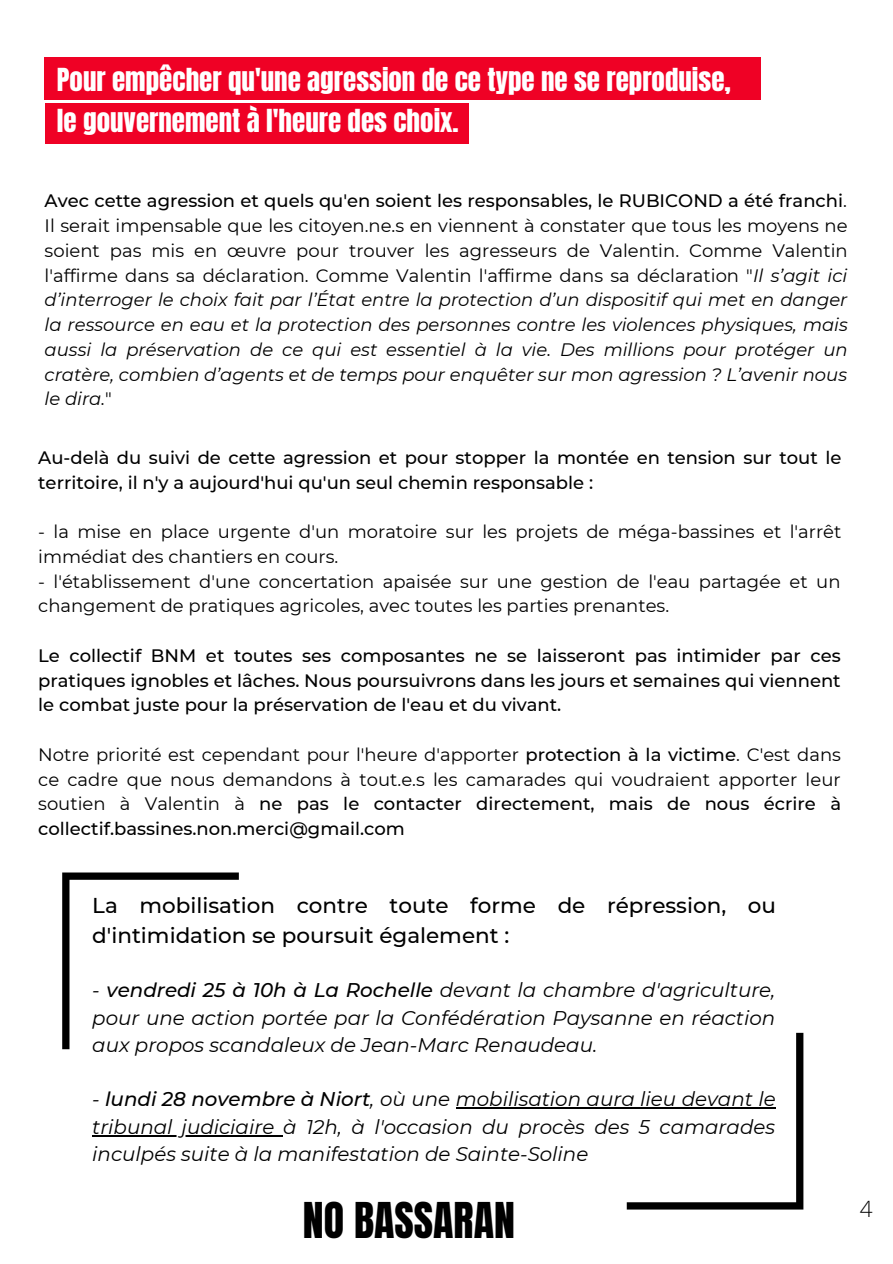
<style>
.page{position:relative;width:893px;height:1264px;background:#fff}
.page>*{position:absolute;margin:0;border:0;box-sizing:border-box;transform-origin:0 0}
.t1{font:42px "Anton";color:#000}
.t2{font:27px/40.5px "Anton";color:#fff}
.t3{font:300 22.5px "Open Sans";color:#000}
.t4{font:500 21.45px/29.7px "Montserrat";color:#000}
.t5{font:italic 19.8px/27.3px "Montserrat";color:#000;text-align:justify}
.t6{font:italic 18px/24.8px "Montserrat";color:#000;text-align:justify}
.t7{font:18px/24.8px "Montserrat";color:#000}
.t8{font:500 18px/24.8px "Montserrat";color:#000}
.s1{font-weight:500;font-style:normal}
.s2{font-style:normal}
.s3{font-weight:500}
</style>
<div class="page">
<div style="left:45px;top:57px;width:716px;height:43px;background:#ef0125"></div>
<div style="left:45px;top:103px;width:423px;height:41px;background:#ef0125"></div>
<svg style="left:62px;top:872px;width:177px;height:177px"></svg>
<svg style="left:626px;top:1032px;width:177px;height:177px"></svg>
<hr style="left:455px;top:1107px;width:320px;height:1px;background:#000">
<hr style="left:92px;top:1134px;width:191px;height:2px;background:#000">
<h2 class="t2" style="left:57px;top:60px;width:675px">Pour empêcher qu'une agression de ce type ne se reproduise, le gouvernement à l'heure des choix.</h2>
<p class="t6" style="left:45px;top:188px;width:804px"><span class="s1">Avec cette agression et quels qu'en soient les responsables, le RUBICOND a été franchi</span><span class="s2">.<br>Il serait impensable que les citoyen.ne.s en viennent à constater que tous les moyens ne soient pas mis en œuvre pour trouver les agresseurs de Valentin. Comme Valentin l'affirme dans sa déclaration. Comme Valentin l'affirme dans sa déclaration "</span>Il s’agit ici d’interroger le choix fait par l’État entre la protection d’un dispositif qui met en danger la ressource en eau et la protection des personnes contre les violences physiques, mais aussi la préservation de ce qui est essentiel à la vie. Des millions pour protéger un cratère, combien d’agents et de temps pour enquêter sur mon agression ? L’avenir nous le dira.<span class="s2">"</span></p>
<p class="t8" style="left:38px;top:445px;width:804px">Au-delà du suivi de cette agression et pour stopper la montée en tension sur tout le territoire, il n'y a aujourd'hui qu'un seul chemin responsable :</p>
<p class="t7" style="left:38px;top:519px;width:804px">- la mise en place urgente d'un moratoire sur les projets de méga-bassines et l'arrêt immédiat des chantiers en cours.</p>
<p class="t7" style="left:38px;top:568px;width:803px">- l'établissement d'une concertation apaisée sur une gestion de l'eau partagée et un changement de pratiques agricoles, avec toutes les parties prenantes.</p>
<p class="t8" style="left:38px;top:643px;width:804px;text-align:justify">Le collectif BNM et toutes ses composantes ne se laisseront pas intimider par ces pratiques ignobles et lâches. Nous poursuivrons dans les jours et semaines qui viennent le combat juste pour la préservation de l'eau et du vivant.</p>
<p class="t7" style="left:38px;top:742px;width:804px;text-align:justify">Notre priorité est cependant pour l'heure d'apporter <span class="s3">protection à la victime</span>. C'est dans ce cadre que nous demandons à tout.e.s les camarades qui voudraient apporter leur soutien à Valentin à <span class="s3">ne pas le contacter directement, mais de nous écrire à collectif.bassines.non.merci@gmail.com</span></p>
<p class="t4" style="left:92px;top:890px;width:685px">La mobilisation contre toute forme de répression, ou d'intimidation se poursuit également :</p>
<p class="t5" style="left:92px;top:976px;width:684px">- <span class="s3">vendredi 25 à 10h à La Rochelle</span> devant la chambre d'agriculture, pour une action portée par la Confédération Paysanne en réaction aux propos scandaleux de Jean-Marc Renaudeau.</p>
<p class="t5" style="left:92px;top:1085px;width:684px">- <span class="s3">lundi 28 novembre à Niort</span>, où une mobilisation aura lieu devant le tribunal judiciaire à 12h, à l'occasion du procès des 5 camarades inculpés suite à la manifestation de Sainte-Soline</p>
<h1 class="t1" style="left:303px;top:1189px;width:213px">NO BASSARAN</h1>
<p class="t3" style="left:859px;top:1193px;width:14px">4</p>
</div>
